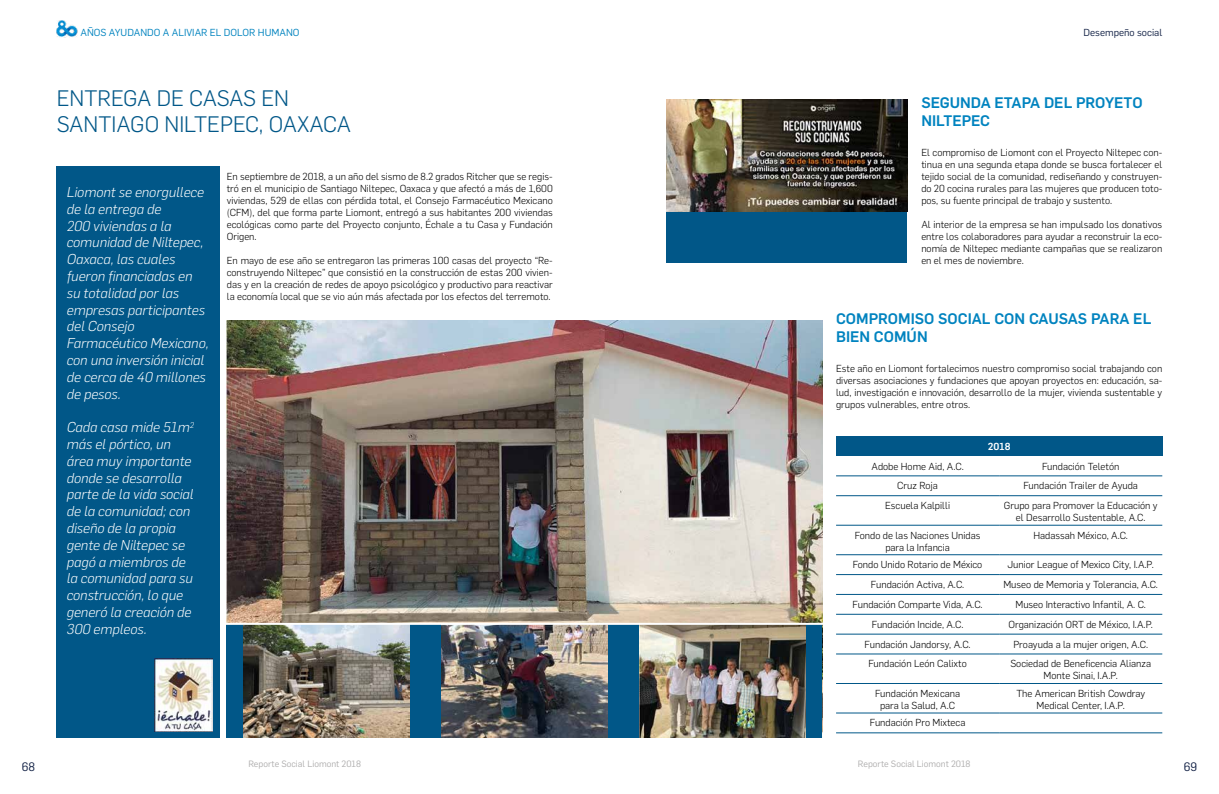
<style>
.page{position:relative;width:1219px;height:794px;background:#fff}
.page>*{position:absolute;margin:0;border:0;box-sizing:border-box;transform-origin:0 0}
.t1{font:300 22px/26.4px "Flama";color:#015788}
.t2{font:500 15px/18px "Flama";color:#0083bf}
.t3{font:italic 300 14px/16.8px "Flama";color:#fff}
.t4{font:12px "Flama";color:#132246}
.t5{font:300 10px/12px "Flama";color:#000;text-align:justify}
.t6{font:10px "Flama";color:#0083bf}
.t7{font:10px "Flama";color:#132246}
.t8{font:500 10px "Flama";color:#fff}
.t9{font:9px "Flama";color:#afaeae}
</style>
<div class="page">
<img style="left:227px;top:320px;width:595px;height:303px">
<div style="left:227px;top:624px;width:595px;height:113px;background:#015788"></div>
<div style="left:666px;top:212px;width:241px;height:51px;background:#015788"></div>
<img style="left:666px;top:99px;width:241px;height:113px">
<img style="left:243px;top:625px;width:167px;height:112px">
<img style="left:441px;top:625px;width:167px;height:112px">
<img style="left:639px;top:625px;width:167px;height:112px">
<hr style="left:220px;top:623px;width:609px;height:2px;background:#fff">
<div style="left:57px;top:166px;width:163px;height:571px;background:#015788"></div>
<div style="left:836px;top:436px;width:326px;height:20px;background:#015788"></div>
<hr style="left:836px;top:475px;width:163px;height:1px;background:#015788">
<hr style="left:999px;top:475px;width:163px;height:1px;background:#015788">
<hr style="left:836px;top:495px;width:163px;height:1px;background:#015788">
<hr style="left:999px;top:495px;width:163px;height:1px;background:#015788">
<hr style="left:836px;top:525px;width:163px;height:1px;background:#015788">
<hr style="left:999px;top:525px;width:163px;height:1px;background:#015788">
<hr style="left:836px;top:554px;width:163px;height:1px;background:#015788">
<hr style="left:999px;top:554px;width:163px;height:1px;background:#015788">
<hr style="left:836px;top:574px;width:163px;height:1px;background:#015788">
<hr style="left:999px;top:574px;width:163px;height:1px;background:#015788">
<hr style="left:836px;top:594px;width:163px;height:1px;background:#015788">
<hr style="left:999px;top:594px;width:163px;height:1px;background:#015788">
<hr style="left:836px;top:614px;width:163px;height:1px;background:#015788">
<hr style="left:999px;top:614px;width:163px;height:1px;background:#015788">
<hr style="left:836px;top:633px;width:163px;height:1px;background:#015788">
<hr style="left:999px;top:633px;width:163px;height:1px;background:#015788">
<hr style="left:836px;top:653px;width:163px;height:1px;background:#015788">
<hr style="left:999px;top:653px;width:163px;height:1px;background:#015788">
<hr style="left:836px;top:683px;width:163px;height:1px;background:#015788">
<hr style="left:999px;top:683px;width:163px;height:1px;background:#015788">
<hr style="left:836px;top:712px;width:163px;height:1px;background:#015788">
<hr style="left:999px;top:712px;width:163px;height:1px;background:#015788">
<hr style="left:836px;top:732px;width:163px;height:1px;background:#015788">
<hr style="left:999px;top:732px;width:163px;height:1px;background:#015788">
<img style="left:154px;top:658px;width:59px;height:73px">
<img style="left:57px;top:20px;width:20px;height:18px">
<p class="t6" style="left:81px;top:26px;width:221px">AÑOS AYUDANDO A ALIVIAR EL DOLOR HUMANO</p>
<h1 class="t1" style="left:57px;top:84px;width:296px">ENTREGA DE CASAS EN<br>SANTIAGO NILTEPEC, OAXACA</h1>
<p class="t5" style="left:227px;top:170px;width:328px">En septiembre de 2018, a un año del sismo de 8.2 grados Ritcher que se regis&shy;tró en el municipio de Santiago Niltepec, Oaxaca y que afectó a más de 1,600 viviendas, 529 de ellas con pérdida total, el Consejo Farmacéutico Mexicano (CFM), del que forma parte Liomont, entregó a sus habitantes 200 viviendas ecológicas como parte del Proyecto conjunto, Échale a tu Casa y Fundación Origen.</p>
<p class="t5" style="left:227px;top:254px;width:328px">En mayo de ese año se entregaron las primeras 100 casas del proyecto “Re&shy;construyendo Niltepec” que consistió en la construcción de estas 200 vivien&shy;das y en la creación de redes de apoyo psicológico y productivo para reactivar la economía local que se vio aún más afectada por los efectos del terremoto.</p>
<p class="t3" style="left:67px;top:183px;width:143px">Liomont se enorgullece de la entrega de<br>200 viviendas a la comunidad de Niltepec,<br>Oaxaca, las cuales fueron financiadas en su totalidad por las empresas participantes del Consejo<br>Farmacéutico Mexicano, con una inversión inicial de cerca de 40 millones de pesos.</p>
<p class="t3" style="left:67px;top:418px;width:129px">Cada casa mide 51m<sup>2 </sup>más el pórtico, un área muy importante donde se desarrolla parte de la vida social de la comunidad; con diseño de la propia gente de Niltepec se pagó a miembros de la comunidad para su construcción, lo que generó la creación de<br>300 empleos.</p>
<p class="t7" style="left:1083px;top:25px;width:80px">Desempeño social</p>
<h2 class="t2" style="left:921px;top:93px;width:223px">SEGUNDA ETAPA DEL PROYETO<br>NILTEPEC</h2>
<p class="t5" style="left:921px;top:146px;width:242px">El compromiso de Liomont con el Proyecto Niltepec con&shy;tinua en una segunda etapa donde se busca fortalecer el tejido social de la comunidad, rediseñando y construyen&shy;do 20 cocina rurales para las mujeres que producen toto&shy;pos, su fuente principal de trabajo y sustento.</p>
<p class="t5" style="left:921px;top:218px;width:242px">Al interior de la empresa se han impulsado los donativos entre los colaboradores para ayudar a reconstruir la eco&shy;nomía de Niltepec mediante campañas que se realizaron en el mes de noviembre.</p>
<h2 class="t2" style="left:836px;top:309px;width:317px">COMPROMISO SOCIAL CON CAUSAS PARA EL<br>BIEN COMÚN</h2>
<p class="t5" style="left:836px;top:362px;width:328px">Este año en Liomont fortalecimos nuestro compromiso social trabajando con diversas asociaciones y fundaciones que apoyan proyectos en: educación, sa&shy;lud, investigación e innovación, desarrollo de la mujer, vivienda sustentable y grupos vulnerables, entre otros.</p>
<p class="t8" style="left:988px;top:439px;width:24px">2018</p>
<p class="t5" style="left:871px;top:459px;width:94px">Adobe Home Aid, A.C.</p>
<p class="t5" style="left:1042px;top:459px;width:79px">Fundación Teletón</p>
<p class="t5" style="left:897px;top:479px;width:42px">Cruz Roja</p>
<p class="t5" style="left:1023px;top:479px;width:116px">Fundación Trailer de Ayuda</p>
<p class="t5" style="left:885px;top:499px;width:67px">Escuela Kalpilli</p>
<p class="t5" style="left:1004px;top:499px;width:155px;text-align:center">Grupo para Promover la Educación y el Desarrollo Sustentable, A.C.</p>
<p class="t5" style="left:855px;top:528px;width:127px;text-align:center">Fondo de las Naciones Unidas para la Infancia</p>
<p class="t5" style="left:1033px;top:528px;width:96px">Hadassah México, A.C.</p>
<p class="t5" style="left:853px;top:558px;width:131px">Fondo Unido Rotario de México</p>
<p class="t5" style="left:1007px;top:558px;width:148px">Junior League of Mexico City, I.A.P.</p>
<p class="t5" style="left:871px;top:578px;width:95px">Fundación Activa, A.C.</p>
<p class="t5" style="left:1003px;top:578px;width:156px">Museo de Memoria y Tolerancia, A.C.</p>
<p class="t5" style="left:853px;top:598px;width:132px">Fundación Comparte Vida, A.C.</p>
<p class="t5" style="left:1015px;top:598px;width:132px">Museo Interactivo Infantil, A. C.</p>
<p class="t5" style="left:872px;top:617px;width:93px">Fundación Incide, A.C.</p>
<p class="t5" style="left:1008px;top:617px;width:146px">Organización ORT de México, I.A.P.</p>
<p class="t5" style="left:865px;top:637px;width:108px">Fundación Jandorsy, A.C.</p>
<p class="t5" style="left:1013px;top:637px;width:136px">Proayuda a la mujer origen, A.C.</p>
<p class="t5" style="left:868px;top:657px;width:100px">Fundación León Calixto</p>
<p class="t5" style="left:1010px;top:657px;width:142px;text-align:center">Sociedad de Beneficencia Alianza<br>Monte Sinai, I.A.P.</p>
<p class="t5" style="left:875px;top:687px;width:87px;text-align:center">Fundación Mexicana para la Salud, A.C</p>
<p class="t5" style="left:1016px;top:687px;width:130px;text-align:center">The American British Cowdray<br>Medical Center, I.A.P.</p>
<p class="t5" style="left:870px;top:716px;width:97px">Fundación Pro Mixteca</p>
<p class="t9" style="left:248px;top:757px;width:114px">Reporte Social Liomont 2018</p>
<p class="t9" style="left:858px;top:757px;width:114px">Reporte Social Liomont 2018</p>
<p class="t4" style="left:22px;top:759px;width:15px">68</p>
<p class="t4" style="left:1184px;top:759px;width:15px">69</p>
</div>
